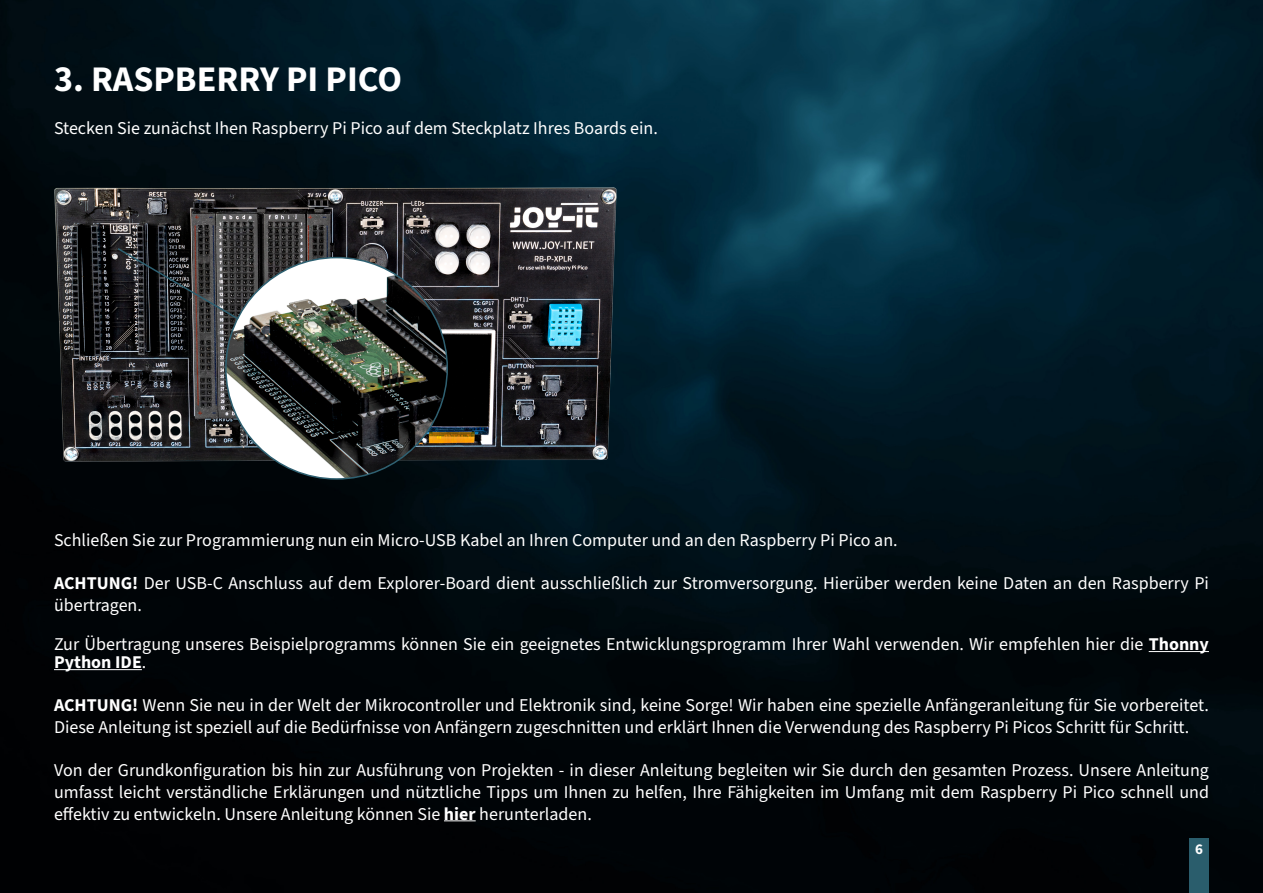
<style>
.page{position:relative;width:1263px;height:893px;background:#fff}
.page>*{position:absolute;margin:0;border:0;box-sizing:border-box;transform-origin:0 0}
.Pa1{font:700 36px "Source Sans 3";color:#fff}
.Default{font:18px/21.6px "Source Sans 3";color:#fff}
.Pa1-2{font:18px/18.1px "Source Sans 3";color:#fff}
.t1{font:700 15px "Source Sans 3";color:#fff}
.s1{font-weight:700}
</style>
<div class="page">
<img style="left:0;top:0;width:1263px;height:893px">
<hr style="left:1149px;top:651px;width:60px;height:1px;background:#fff">
<hr style="left:54px;top:669px;width:88px;height:1px;background:#fff">
<hr style="left:444px;top:820px;width:32px;height:1px;background:#fff">
<img style="left:54px;top:187px;width:562px;height:275px">
<img style="left:226px;top:258px;width:221px;height:221px;border-radius:111px">
<svg style="left:116px;top:247px;width:124px;height:74px;background:#313235"></svg>
<div style="left:1189px;top:839px;width:20px;height:54px;background:#2a5d6c"></div>
<p class="Pa1" style="left:54px;top:55px;width:350px">3. RASPBERRY PI PICO</p>
<p class="Default" style="left:54px;top:117px;width:605px">Stecken Sie zunächst Ihen Raspberry Pi Pico auf dem Steckplatz Ihres Boards ein.</p>
<p class="Pa1-2" style="left:54px;top:531px;width:845px">Schließen Sie zur Programmierung nun ein Micro-USB Kabel an Ihren Computer und an den Raspberry Pi Pico an.</p>
<p class="Default" style="left:54px;top:572px;width:1156px"><span class="s1">ACHTUNG!</span> Der USB-C Anschluss auf dem Explorer-Board dient ausschließlich zur Stromversorgung. Hierüber werden keine Daten an den Raspberry Pi übertragen.</p>
<p class="Pa1-2" style="left:54px;top:635px;width:1156px">Zur Übertragung unseres Beispielprogramms können Sie ein geeignetes Entwicklungsprogramm Ihrer Wahl verwenden. Wir empfehlen hier die <span class="s1">Thonny<br>Python IDE</span>.</p>
<p class="Default" style="left:54px;top:695px;width:1156px"><span class="s1">ACHTUNG!</span> Wenn Sie neu in der Welt der Mikrocontroller und Elektronik sind, keine Sorge! Wir haben eine spezielle Anfängeranleitung für Sie vorbereitet.<br>Diese Anleitung ist speziell auf die Bedürfnisse von Anfängern zugeschnitten und erklärt Ihnen die Verwendung des Raspberry Pi Picos Schritt für Schritt.</p>
<p class="Default" style="left:54px;top:759px;width:1156px;text-align:justify">Von der Grundkonfiguration bis hin zur Ausführung von Projekten - in dieser Anleitung begleiten wir Sie durch den gesamten Prozess. Unsere Anleitung umfasst leicht verständliche Erklärungen und nütztliche Tipps um Ihnen zu helfen, Ihre Fähigkeiten im Umfang mit dem Raspberry Pi Pico schnell und effektiv zu entwickeln. Unsere Anleitung können Sie <span class="s1">hier</span> herunterladen.</p>
<p class="t1" style="left:1195px;top:839px;width:9px">6</p>
</div>
